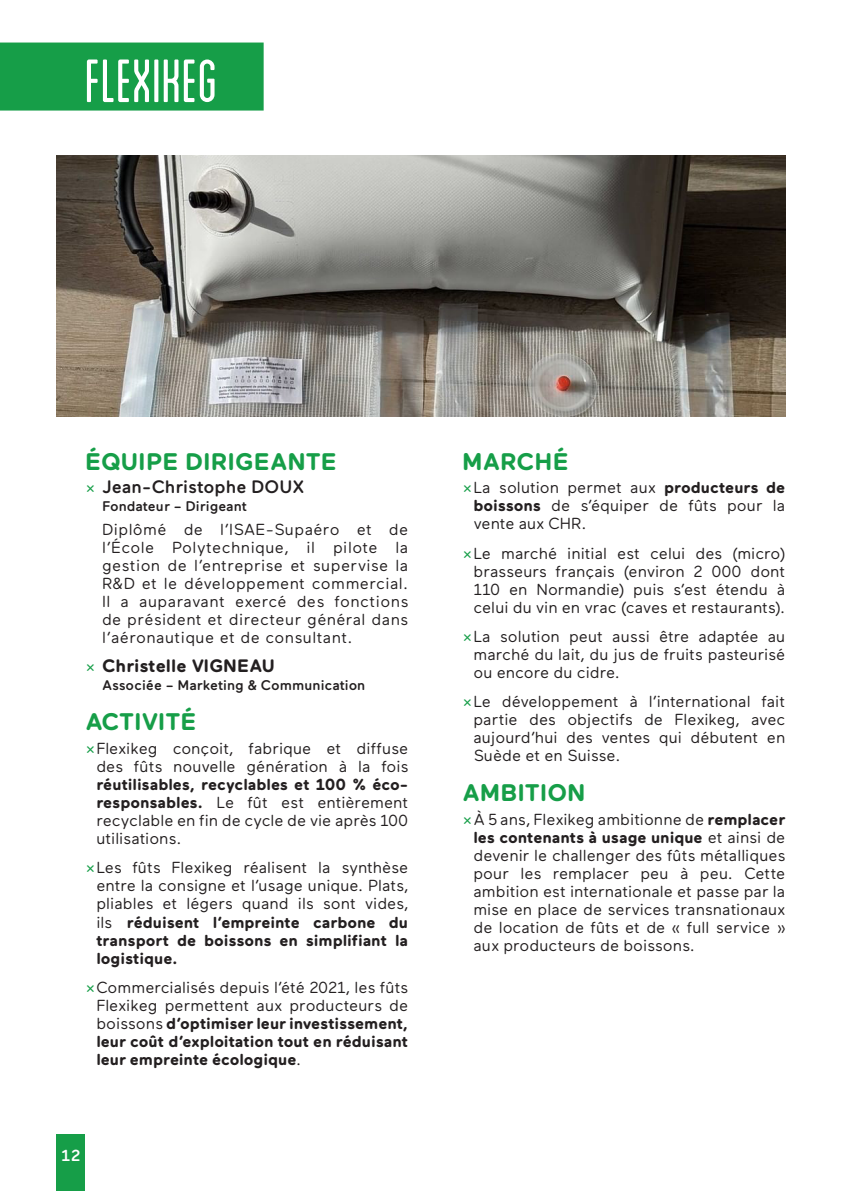
<style>
.page{position:relative;width:842px;height:1191px;background:#fff}
.page>*{position:absolute;margin:0;border:0;box-sizing:border-box;transform-origin:0 0}
.titre_fond_vert_acce{font:condensed 64px "Blanch";color:#fff}
.titre_vert_catégorie{font:700 24px "Maax Rounded";color:#169e48}
.t1{font:500 18px "Maax Rounded";color:#231f20}
.t2{font:700 18px "Maax Rounded";color:#231f20}
.description_poste{font:16px/18px "Maax Rounded";letter-spacing:.005em;color:#231f20;text-align:justify}
.t3{font:700 16px/18px "Maax Rounded";letter-spacing:-.005em;color:#231f20;text-align:justify}
.t4{font:500 16px "Maax Rounded";color:#fff}
.fonction{font:500 14px "Maax Rounded";color:#231f20}
.s1{font-weight:700}
.s2{font-weight:400}
</style>
<div class="page">
<div style="left:57px;top:1134px;width:28px;height:57px;background:#169e48"></div>
<div style="left:0;top:43px;width:264px;height:68px;background:#169e48"></div>
<img style="left:57px;top:156px;width:728px;height:261px">
<p class="titre_fond_vert_acce" style="left:85px;top:46px;width:134px">FLEXIKEG</p>
<p class="titre_vert_catégorie" style="left:85px;top:447px;width:253px">ÉQUIPE DIRIGEANTE</p>
<p class="t1" style="left:102px;top:476px;width:204px">Jean-Christophe DOUX</p>
<p class="fonction" style="left:102px;top:498px;width:146px">Fondateur – Dirigeant</p>
<p class="description_poste" style="left:102px;top:520px;width:308px">Diplômé de l’ISAE-Supaéro et de l’École Polytechnique, il pilote la gestion de l’entreprise et supervise la R&amp;D et le développement commercial.<br>Il a auparavant exercé des fonctions de président et directeur général dans l’aéronautique et de consultant.</p>
<p class="t2" style="left:102px;top:655px;width:174px">Christelle VIGNEAU</p>
<p class="fonction" style="left:102px;top:677px;width:265px">Associée – Marketing &amp; Communication</p>
<p class="titre_vert_catégorie" style="left:85px;top:707px;width:113px">ACTIVITÉ</p>
<p class="description_poste" style="left:96px;top:739px;width:313px">Flexikeg conçoit, fabrique et diffuse des fûts nouvelle génération à la fois <span class="s1">réutilisables, recyclables et 100 % éco&shy;responsables.</span> Le fût est entièrement recyclable en fin de cycle de vie après 100 utilisations.</p>
<p class="description_poste" style="left:96px;top:858px;width:313px">Les fûts Flexikeg réalisent la synthèse entre la consigne et l’usage unique. Plats, pliables et légers quand ils sont vides, ils <span class="s1">réduisent l’empreinte carbone du transport de boissons en simplifiant la logistique.</span></p>
<p class="t3" style="left:96px;top:978px;width:313px"><span class="s2">Commercialisés depuis l’été 2021, les fûts Flexikeg permettent aux producteurs de boissons</span> d’optimiser leur investissement, leur coût d’exploitation tout en réduisant leur empreinte écologique<span class="s2">.</span></p>
<p class="t4" style="left:61px;top:1146px;width:21px">12</p>
<p class="titre_vert_catégorie" style="left:462px;top:447px;width:108px">MARCHÉ</p>
<p class="description_poste" style="left:473px;top:478px;width:313px">La solution permet aux <span class="s1">producteurs de boissons</span> de s’équiper de fûts pour la vente aux CHR.</p>
<p class="description_poste" style="left:473px;top:544px;width:313px">Le marché initial est celui des (micro) brasseurs français (environ 2 000 dont 110 en Normandie) puis s’est étendu à celui du vin en vrac (caves et restaurants).</p>
<p class="description_poste" style="left:473px;top:627px;width:313px">La solution peut aussi être adaptée au marché du lait, du jus de fruits pasteurisé ou encore du cidre.</p>
<p class="description_poste" style="left:473px;top:692px;width:313px">Le développement à l’international fait partie des objectifs de Flexikeg, avec aujourd’hui des ventes qui débutent en Suède et en Suisse.</p>
<p class="titre_vert_catégorie" style="left:462px;top:778px;width:125px">AMBITION</p>
<p class="description_poste" style="left:473px;top:810px;width:313px">À 5 ans, Flexikeg ambitionne de <span class="s1">remplacer les contenants à usage unique</span> et ainsi de devenir le challenger des fûts métalliques pour les remplacer peu à peu. Cette ambition est internationale et passe par la mise en place de services transnationaux de location de fûts et de « full service » aux producteurs de boissons.</p>
</div>
